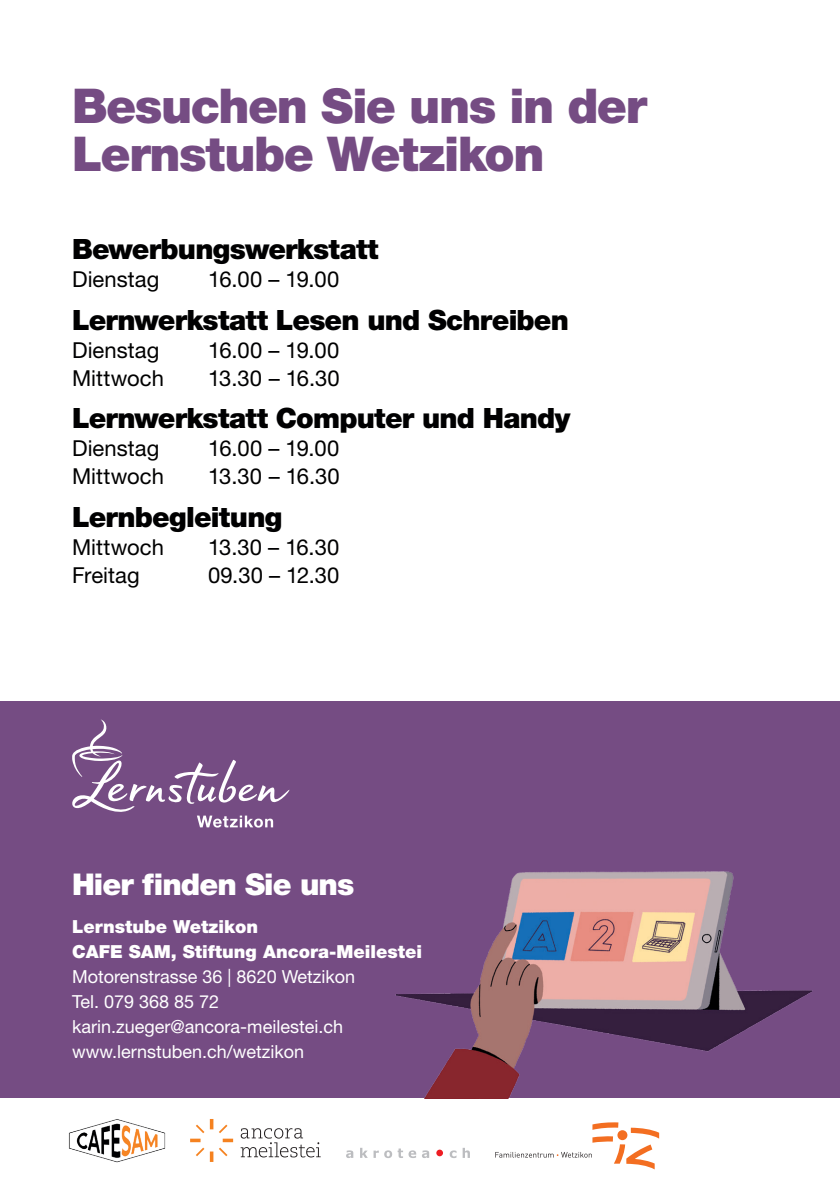
<style>
.page{position:relative;width:840px;height:1191px;background:#fff}
.page>*{position:absolute;margin:0;border:0;box-sizing:border-box;transform-origin:0 0}
.Einf__Abs{font:900 48px/48px "Helvetica Neue LT Std";letter-spacing:-.03em;color:#754c83}
.t1{font:900 30px "Helvetica Neue LT Std";letter-spacing:-.03em;color:#fff}
._9_11_Text__flatter{font:900 28px "Helvetica Neue LT Std";letter-spacing:-.03em;color:#000001}
._9_11_Text__flatter-2{font:22px "Helvetica Neue LT Std";color:#000001}
.t2{font:18px "Helvetica Neue LT Std";color:#fff}
.t3{font:900 18px/25px "Helvetica Neue LT Std";color:#fff}
</style>
<div class="page">
<div style="left:0;top:702px;width:839px;height:396px;background:#754c83"></div>
<svg style="left:72px;top:719px;width:217px;height:108px"></svg>
<img style="left:395px;top:871px;width:418px;height:227px">
<svg style="left:346px;top:1150px;width:7px;height:8px"></svg>
<svg style="left:360px;top:1147px;width:7px;height:10px"></svg>
<svg style="left:373px;top:1150px;width:5px;height:7px"></svg>
<svg style="left:384px;top:1148px;width:45px;height:10px"></svg>
<svg style="left:449px;top:1150px;width:7px;height:8px"></svg>
<svg style="left:462px;top:1147px;width:7px;height:10px"></svg>
<div style="left:436px;top:1149px;width:7px;height:7px;background:#ee1d23;border-radius:50%"></div>
<svg style="left:240px;top:1128px;width:80px;height:29px"></svg>
<svg style="left:190px;top:1138px;width:6px;height:4px"></svg>
<svg style="left:227px;top:1138px;width:6px;height:4px"></svg>
<svg style="left:196px;top:1119px;width:31px;height:43px"></svg>
<svg style="left:495px;top:1122px;width:163px;height:47px"></svg>
<img style="left:68px;top:1119px;width:98px;height:44px">
<p class="Einf__Abs" style="left:72px;top:82px;width:576px">Besuchen Sie uns in der<br>Lernstube Wetzikon</p>
<p class="_9_11_Text__flatter" style="left:72px;top:233px;width:308px">Bewerbungswerkstatt</p>
<p class="_9_11_Text__flatter-2" style="left:72px;top:266px;width:89px">Dienstag</p>
<p class="_9_11_Text__flatter-2" style="left:208px;top:266px;width:132px">16.00 – 19.00</p>
<p class="_9_11_Text__flatter" style="left:72px;top:303px;width:498px">Lernwerkstatt Lesen und Schreiben</p>
<p class="_9_11_Text__flatter-2" style="left:72px;top:337px;width:89px">Dienstag</p>
<p class="_9_11_Text__flatter-2" style="left:208px;top:337px;width:132px">16.00 – 19.00</p>
<p class="_9_11_Text__flatter-2" style="left:72px;top:365px;width:93px">Mittwoch</p>
<p class="_9_11_Text__flatter-2" style="left:208px;top:365px;width:133px">13.30 – 16.30</p>
<p class="_9_11_Text__flatter" style="left:72px;top:401px;width:499px">Lernwerkstatt Computer und Handy</p>
<p class="_9_11_Text__flatter-2" style="left:72px;top:435px;width:89px">Dienstag</p>
<p class="_9_11_Text__flatter-2" style="left:208px;top:435px;width:132px">16.00 – 19.00</p>
<p class="_9_11_Text__flatter-2" style="left:72px;top:463px;width:93px">Mittwoch</p>
<p class="_9_11_Text__flatter-2" style="left:208px;top:463px;width:133px">13.30 – 16.30</p>
<p class="_9_11_Text__flatter" style="left:72px;top:500px;width:212px">Lernbegleitung</p>
<p class="_9_11_Text__flatter-2" style="left:72px;top:533px;width:93px">Mittwoch</p>
<p class="_9_11_Text__flatter-2" style="left:208px;top:533px;width:132px">13.30 – 16.30</p>
<p class="_9_11_Text__flatter-2" style="left:72px;top:561px;width:69px">Freitag</p>
<p class="_9_11_Text__flatter-2" style="left:208px;top:561px;width:133px">09.30 – 12.30</p>
<h2 class="t1" style="left:72px;top:866px;width:283px">Hier finden Sie uns</h2>
<p class="t3" style="left:72px;top:914px;width:351px">Lernstube Wetzikon<br>CAFE SAM, Stiftung Ancora-Meilestei</p>
<p class="t2" style="left:72px;top:966px;width:284px">Motorenstrasse 36 | 8620 Wetzikon</p>
<p class="t2" style="left:72px;top:991px;width:149px">Tel. 079 368 85 72</p>
<p class="t2" style="left:72px;top:1016px;width:272px">karin.zueger@ancora-meilestei.ch</p>
<p class="t2" style="left:72px;top:1041px;width:233px">www.lernstuben.ch/wetzikon</p>
</div>
